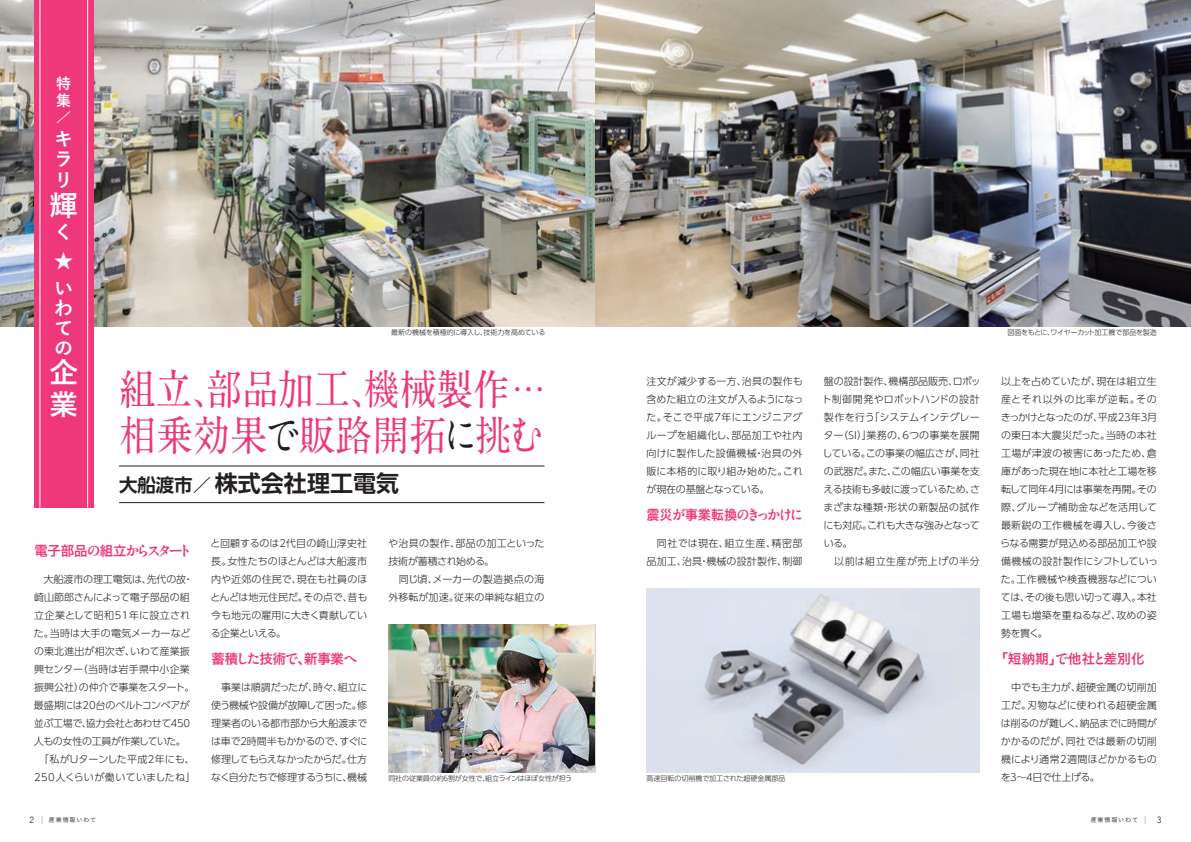
<style>
.page{position:relative;width:1191px;height:842px;background:#fff}
.page>*{position:absolute;margin:0;border:0;box-sizing:border-box;transform-origin:0 0}
.t1{font:700 42px/46px "A1 Mincho Std";color:#ef387a;scale:.87 1}
.t2{font:700 28.5px/31.9px "Yu Go";color:#fff}
.t3{font:700 23px "UD Shin Go Pro De";color:#231f20}
.t4{font:700 19px/19.9px "Yu Go";color:#fff;text-align:justify}
.t5{font:700 15px/17.2px "Yu Go";color:#fff}
.t6{font:14px "Koburina Go Std W6";letter-spacing:-.02em;color:#ef387a}
.t7{font:14px "Antique Std ANM";letter-spacing:-.23em;color:#ef387a}
.t8{font:14px "Antique Std ANM";letter-spacing:-.23em;color:#ef387a;scale:.95 1}
.t9{font:700 12.8px "Yu Go";color:#fff;scale:1.18 1}
.t10{font:300 10px/18px "UD Shin Go Pr 6";letter-spacing:-.005em;color:#231f20;text-align:justify}
.t11{font:300 10px/18px "UD Shin Go Pr 6";letter-spacing:.015em;color:#231f20}
.t12{font:300 7px "UD Shin Go Pr 6";letter-spacing:-.015em;color:#231f20}
.t13{font:6px "Hira Kaku Std N W3";letter-spacing:.15em;color:#231f20}
.s1{font-size:33.6px}
.s2{color:#231f20}
.s3{font-size:18.4px}
.s4{font-family:"Koburina Go Std W6"}
.s5{font-family:"Avenir";font-weight:300;font-size:9px}
.s6{font-size:8.4px}
.s7{font-family:"Antique Std ANM"}
</style>
<div class="page">
<hr style="left:119px;top:466px;width:425px;height:1px;background:#231f20">
<hr style="left:119px;top:502px;width:425px;height:1px;background:#231f20">
<img style="left:388px;top:624px;width:207px;height:148px">
<img style="left:0;top:0;width:595px;height:326px">
<div style="left:34px;top:0;width:60px;height:507px;background:#ef387a"></div>
<hr style="left:40px;top:0;width:1px;height:507px;background:#fff">
<hr style="left:87px;top:0;width:1px;height:507px;background:#fff">
<img style="left:646px;top:588px;width:333px;height:184px">
<img style="left:595px;top:0;width:596px;height:326px">
<h3 class="t5" style="left:56px;top:75px;width:16px">特集</h3>
<p class="t9" style="left:56px;top:110px;width:14px">／</p>
<h3 class="t4" style="left:54px;top:129px;width:18px;line-height:20.5px">キラリ</h3>
<h2 class="t2" style="left:50px;top:190px;width:29px">輝</h2>
<h3 class="t4" style="left:54px;top:218px;width:20px;line-height:28.7px">く★</h3>
<h3 class="t4" style="left:54px;top:278px;width:19px">いわての</h3>
<h2 class="t2" style="left:50px;top:358px;width:30px">企業</h2>
<p class="t12" style="left:391px;top:327px;width:156px">最新の機械を積極的に導入し、技術力を高めている</p>
<h1 class="t1" style="left:119px;top:361px;width:491px">組立、部品加工、機械製作<span class="s1">…</span>相乗効果<span class="s2">で</span>販路開拓<span class="s2">に</span>挑む</h1>
<h3 class="t3" style="left:119px;top:465px;width:281px"><span class="s3">大船渡市／</span>株式会社理工電気</h3>
<h3 class="t7" style="left:34px;top:541px;width:159px"><span class="s4">電子部品</span>の<span class="s4">組立</span>からスタート</h3>
<p class="t10" style="left:34px;top:570px;width:163px;text-align:left">　大船渡市の理工電気は、先代の故・崎山節郎さんによって電子部品の組立企業として昭和51年に設立された。当時は大手の電気メーカーなどの東北進出が相次ぎ、いわて産業振興センター（当時は岩手県中小企業振興公社）の仲介で事業をスタート。最盛期には20台のベルトコンベアが並ぶ工場で、協力会社とあわせて450人もの女性の工員が作業していた。　「私がＵターンした平成2年にも、<br>250人くらいが働いていましたね」</p>
<p class="t13" style="left:29px;top:815px;width:68px"><span class="s5">2</span> <span class="s6">｜</span> 産業情報いわて</p>
<p class="t10" style="left:211px;top:534px;width:158px">と回顧するのは2代目の崎山淳史社長。女性たちのほとんどは大船渡市内や近郊の住民で、現在も社員のほとんどは地元住民だ。その点で、昔も今も地元の雇用に大きく貢献している企業といえる。</p>
<h3 class="t6" style="left:211px;top:648px;width:148px">蓄積<span class="s7">した</span>技術<span class="s7">で</span>、新事業<span class="s7">へ</span></h3>
<p class="t10" style="left:211px;top:678px;width:158px">　事業は順調だったが、時々、組立に使う機械や設備が故障して困った。修理業者のいる都市部から大船渡までは車で２時間半もかかるので、すぐに修理してもらえなかったからだ。仕方なく自分たちで修理するうちに、機械</p>
<p class="t10" style="left:388px;top:534px;width:158px;text-align:left">や治具の製作、部品の加工といった技術が蓄積され始める。<br>　同じ頃、メーカーの製造拠点の海外移転が加速。従来の単純な組立の</p>
<p class="t12" style="left:388px;top:773px;width:185px">同社の従業員の約6割が女性で、組立ラインはほぼ女性が担う</p>
<p class="t10" style="left:646px;top:371px;width:159px">注文が減少する一方、治具の製作も含めた組立の注文が入るようになった。そこで平成7年にエンジニアグループを組織化し、部品加工や社内向けに製作した設備機械・治具の外販に本格的に取り組み始めた。これが現在の基盤となっている。</p>
<h3 class="t8" style="left:646px;top:505px;width:166px"><span class="s4">震災</span>が<span class="s4">事業転換</span>のきっかけに</h3>
<p class="t11" style="left:646px;top:533px;width:157px">　同社では現在、組立生産、精密部品加工、治具・機械の設計製作、制御</p>
<p class="t12" style="left:646px;top:773px;width:140px">高速回転の切削機で加工された超硬金属部品</p>
<p class="t12" style="left:1007px;top:327px;width:151px">図面をもとに、ワイヤーカット加工機で部品を製造</p>
<p class="t10" style="left:822px;top:371px;width:160px;text-align:left">盤の設計製作、機構部品販売、ロボット制御開発やロボットハンドの設計製作を行う「システムインテグレーター（SI）」業務の、6つの事業を展開している。この事業の幅広さが、同社の武器だ。また、この幅広い事業を支える技術も多岐に渡っているため、さまざまな種類・形状の新製品の試作にも対応。これも大きな強みとなっている。<br>　以前は組立生産が売上げの半分</p>
<p class="t10" style="left:1000px;top:371px;width:159px">以上を占めていたが、現在は組立生産とそれ以外の比率が逆転。そのきっかけとなったのが、平成23年3月の東日本大震災だった。当時の本社工場が津波の被害にあったため、倉庫があった現在地に本社と工場を移転して同年4月には事業を再開。その際、グループ補助金などを活用して最新鋭の工作機械を導入し、今後さらなる需要が見込める部品加工や設備機械の設計製作にシフトしていった。工作機械や検査機器などについては、その後も思い切って導入。本社工場も増築を重ねるなど、攻めの姿勢を貫く。</p>
<h3 class="t6" style="left:994px;top:648px;width:152px">「短納期」<span class="s7">で</span>他社<span class="s7">と</span>差別化</h3>
<p class="t10" style="left:1000px;top:677px;width:158px">　中でも主力が、超硬金属の切削加工だ。刃物などに使われる超硬金属は削るのが難しく、納品までに時間がかかるのだが、同社では最新の切削機により通常2週間ほどかかるものを3～4日で仕上げる。</p>
<p class="t13" style="left:1090px;top:815px;width:72px">産業情報いわて <span class="s6">｜</span> <span class="s5">3</span></p>
</div>
